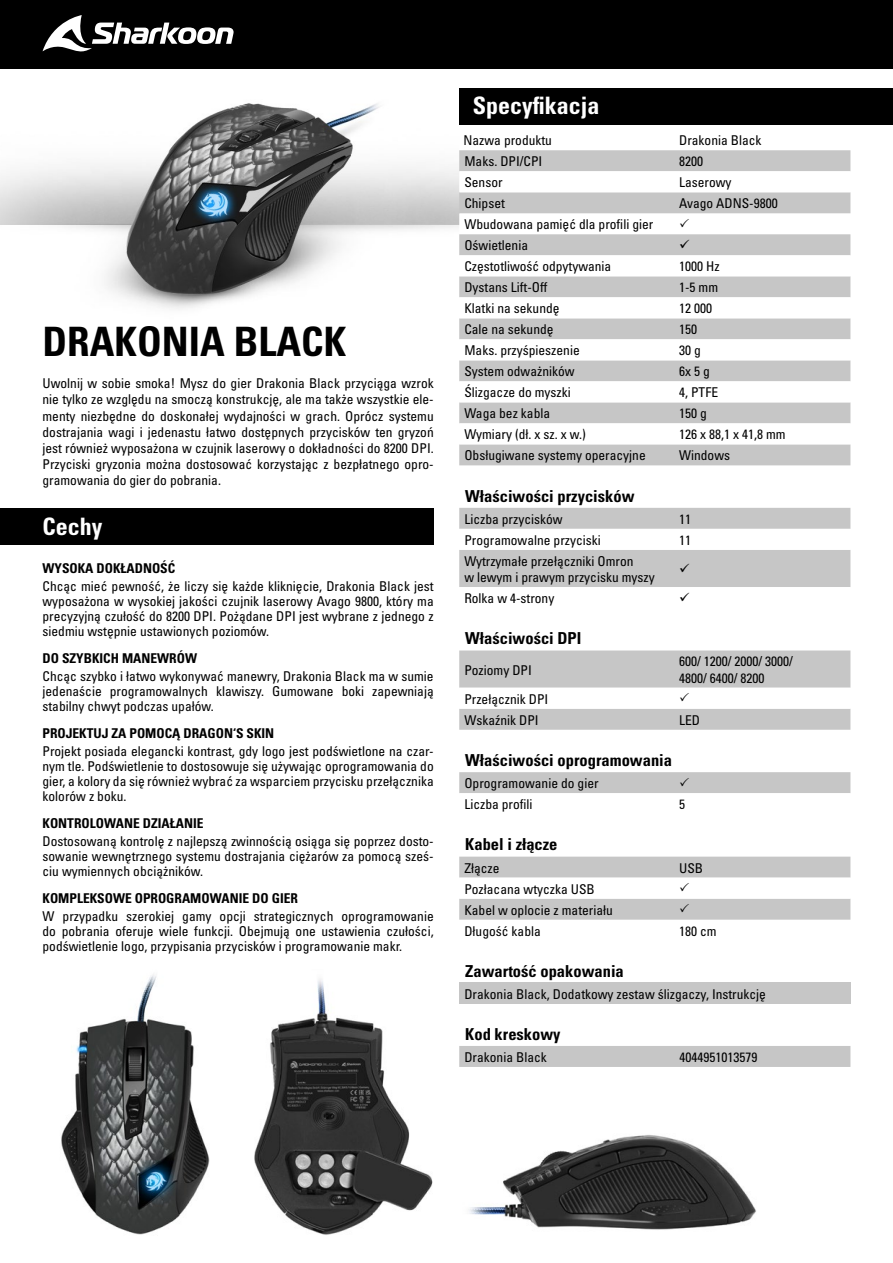
<style>
.page{position:relative;width:893px;height:1263px;background:#fff}
.page>*{position:absolute;margin:0;border:0;box-sizing:border-box;transform-origin:0 0}
.t1{font:40.5px "Univers LTCYR 67 Bold Cond";color:#000}
.t2{font:24px "Univers LTCYR 67 Bold Cond";color:#fff}
.t3{font:16.5px "Univers LTCYR 67 Bold Cond";color:#000}
.t4{font:condensed 13.5px/15px "Univers LTCYR 57";color:#000;text-align:justify}
.t5{font:13.5px "Univers LTCYR 67 Bold Cond";color:#000}
</style>
<div class="page">
<div style="left:0;top:0;width:893px;height:69px;background:#000"></div>
<svg style="left:43px;top:15px;width:191px;height:37px"></svg>
<img style="left:0;top:103px;width:459px;height:206px">
<img style="left:469px;top:1135px;width:287px;height:95px">
<img style="left:61px;top:974px;width:149px;height:261px">
<img style="left:254px;top:979px;width:179px;height:256px">
<div style="left:0;top:508px;width:434px;height:37px;background:#000"></div>
<div style="left:459px;top:88px;width:434px;height:37px;background:#000"></div>
<div style="left:459px;top:444px;width:391px;height:21px;background:#c6c6c6"></div>
<svg style="left:459px;top:276px;width:391px;height:147px;fill:#c6c6c6"></svg>
<div style="left:459px;top:983px;width:391px;height:21px;background:#c6c6c6"></div>
<div style="left:459px;top:1046px;width:391px;height:21px;background:#c6c6c6"></div>
<svg style="left:459px;top:650px;width:391px;height:80px"></svg>
<div style="left:459px;top:772px;width:391px;height:21px;background:#c6c6c6"></div>
<svg style="left:459px;top:857px;width:391px;height:63px"></svg>
<svg style="left:459px;top:150px;width:391px;height:105px"></svg>
<svg style="left:459px;top:508px;width:391px;height:79px"></svg>
<h1 class="t1" style="left:43px;top:316px;width:305px">DRAKONIA BLACK</h1>
<p class="t4" style="left:43px;top:375px;width:393px;line-height:16.2px">Uwolnij w sobie smoka! Mysz do gier Drakonia Black przyciąga wzrok nie tylko ze względu na smoczą konstrukcję, ale ma także wszystkie ele&shy;menty niezbędne do doskonałej wydajności w grach. Oprócz systemu dostrajania wagi i jedenastu łatwo dostępnych przycisków ten gryzoń jest również wyposażona w czujnik laserowy o dokładności do 8200 DPI.<br>Przyciski gryzonia można dostosować korzystając z bezpłatnego opro&shy;gramowania do gier do pobrania.</p>
<h2 class="t2" style="left:43px;top:512px;width:62px">Cechy</h2>
<p class="t5" style="left:43px;top:560px;width:134px">WYSOKA DOKŁADNOŚĆ</p>
<p class="t4" style="left:43px;top:578px;width:393px">Chcąc mieć pewność, że liczy się każde kliknięcie, Drakonia Black jest wyposażona w wysokiej jakości czujnik laserowy Avago 9800, który ma precyzyjną czułość do 8200 DPI. Pożądane DPI jest wybrane z jednego z siedmiu wstępnie ustawionych poziomów.</p>
<p class="t5" style="left:43px;top:650px;width:156px">DO SZYBKICH MANEWRÓW</p>
<p class="t4" style="left:43px;top:668px;width:393px">Chcąc szybko i łatwo wykonywać manewry, Drakonia Black ma w sumie jedenaście programowalnych klawiszy. Gumowane boki zapewniają stabilny chwyt podczas upałów.</p>
<p class="t5" style="left:43px;top:725px;width:233px">PROJEKTUJ ZA POMOCĄ DRAGON‘S SKIN</p>
<p class="t4" style="left:43px;top:743px;width:393px">Projekt posiada elegancki kontrast, gdy logo jest podświetlone na czar&shy;nym tle. Podświetlenie to dostosowuje się używając oprogramowania do gier, a kolory da się również wybrać za wsparciem przycisku przełącznika kolorów z boku.</p>
<p class="t5" style="left:43px;top:815px;width:163px">KONTROLOWANE DZIAŁANIE</p>
<p class="t4" style="left:43px;top:833px;width:393px">Dostosowaną kontrolę z najlepszą zwinnością osiąga się poprzez dosto&shy;sowanie wewnętrznego systemu dostrajania ciężarów za pomocą sześ&shy;ciu wymiennych obciążników.</p>
<p class="t5" style="left:43px;top:890px;width:257px">KOMPLEKSOWE OPROGRAMOWANIE DO GIER</p>
<p class="t4" style="left:43px;top:908px;width:393px">W przypadku szerokiej gamy opcji strategicznych oprogramowanie do pobrania oferuje wiele funkcji. Obejmują one ustawienia czułości, podświetlenie logo, przypisania przycisków i programowanie makr.</p>
<h2 class="t2" style="left:473px;top:91px;width:128px">Specyfikacja</h2>
<p class="t4" style="left:463px;top:133px;width:90px">Nazwa produktu</p>
<p class="t4" style="left:679px;top:133px;width:84px">Drakonia Black</p>
<p class="t4" style="left:464px;top:154px;width:80px">Maks. DPI/CPI</p>
<p class="t4" style="left:679px;top:154px;width:25px">8200</p>
<p class="t4" style="left:464px;top:175px;width:40px">Sensor</p>
<p class="t4" style="left:679px;top:175px;width:54px">Laserowy</p>
<p class="t4" style="left:464px;top:196px;width:42px">Chipset</p>
<p class="t4" style="left:679px;top:196px;width:100px">Avago ADNS-9800</p>
<p class="t4" style="left:464px;top:214px;width:190px;line-height:21px">Wbudowana pamięć dla profili gier<br>Oświetlenia</p>
<p class="t4" style="left:464px;top:259px;width:148px">Częstotliwość odpytywania</p>
<p class="t4" style="left:679px;top:259px;width:42px">1000 Hz</p>
<p class="t4" style="left:464px;top:280px;width:84px">Dystans Lift-Off</p>
<p class="t4" style="left:679px;top:280px;width:40px">1-5 mm</p>
<p class="t4" style="left:464px;top:301px;width:97px">Klatki na sekundę</p>
<p class="t4" style="left:679px;top:301px;width:34px">12 000</p>
<p class="t4" style="left:464px;top:322px;width:91px">Cale na sekundę</p>
<p class="t4" style="left:679px;top:322px;width:19px">150</p>
<p class="t4" style="left:464px;top:343px;width:117px">Maks. przyśpieszenie</p>
<p class="t4" style="left:679px;top:343px;width:23px">30 g</p>
<p class="t4" style="left:464px;top:364px;width:112px">System odważników</p>
<p class="t4" style="left:679px;top:364px;width:32px">6x 5 g</p>
<p class="t4" style="left:464px;top:385px;width:108px">Ślizgacze do myszki</p>
<p class="t4" style="left:679px;top:385px;width:40px">4, PTFE</p>
<p class="t4" style="left:464px;top:406px;width:87px">Waga bez kabla</p>
<p class="t4" style="left:679px;top:406px;width:29px">150 g</p>
<p class="t4" style="left:464px;top:427px;width:123px">Wymiary (dł. x sz. x w.)</p>
<p class="t4" style="left:679px;top:427px;width:108px">126 x 88,1 x 41,8 mm</p>
<p class="t4" style="left:464px;top:448px;width:183px">Obsługiwane systemy operacyjne</p>
<p class="t4" style="left:679px;top:448px;width:52px">Windows</p>
<p class="t3" style="left:465px;top:486px;width:171px">Właściwości przycisków</p>
<p class="t4" style="left:464px;top:511px;width:100px">Liczba przycisków</p>
<p class="t4" style="left:679px;top:511px;width:13px">11</p>
<p class="t4" style="left:464px;top:532px;width:138px">Programowalne przyciski</p>
<p class="t4" style="left:679px;top:532px;width:13px">11</p>
<p class="t4" style="left:464px;top:552px;width:192px;line-height:16.2px">Wytrzymałe przełączniki Omron<br>w lewym i prawym przycisku myszy</p>
<p class="t4" style="left:464px;top:590px;width:91px">Rolka w 4-strony</p>
<p class="t3" style="left:465px;top:628px;width:118px">Właściwości DPI</p>
<p class="t4" style="left:464px;top:662px;width:69px">Poziomy DPI</p>
<p class="t4" style="left:679px;top:653px;width:115px;line-height:16.2px">600/ 1200/ 2000/ 3000/<br>4800/ 6400/ 8200</p>
<p class="t4" style="left:464px;top:688px;width:85px;line-height:21px">Przełącznik DPI<br>Wskaźnik DPI</p>
<p class="t4" style="left:679px;top:712px;width:22px">LED</p>
<p class="t3" style="left:465px;top:750px;width:208px">Właściwości oprogramowania</p>
<p class="t4" style="left:464px;top:772px;width:136px;line-height:21px">Oprogramowanie do gier<br>Liczba profili</p>
<p class="t4" style="left:679px;top:796px;width:7px">5</p>
<p class="t3" style="left:465px;top:834px;width:94px">Kabel i złącze</p>
<p class="t4" style="left:464px;top:860px;width:37px">Złącze</p>
<p class="t4" style="left:679px;top:860px;width:26px">USB</p>
<p class="t4" style="left:464px;top:878px;width:150px;line-height:21px;text-align:left">Pozłacana wtyczka USB<br>Kabel w oplocie z materiału<br>Długość kabla</p>
<p class="t4" style="left:679px;top:923px;width:39px">180 cm</p>
<p class="t3" style="left:465px;top:961px;width:160px">Zawartość opakowania</p>
<p class="t4" style="left:464px;top:986px;width:303px">Drakonia Black, Dodatkowy zestaw ślizgaczy, Instrukcję</p>
<p class="t3" style="left:465px;top:1024px;width:97px">Kod kreskowy</p>
<p class="t4" style="left:464px;top:1049px;width:84px">Drakonia Black</p>
<p class="t4" style="left:679px;top:1049px;width:79px">4044951013579</p>
</div>
